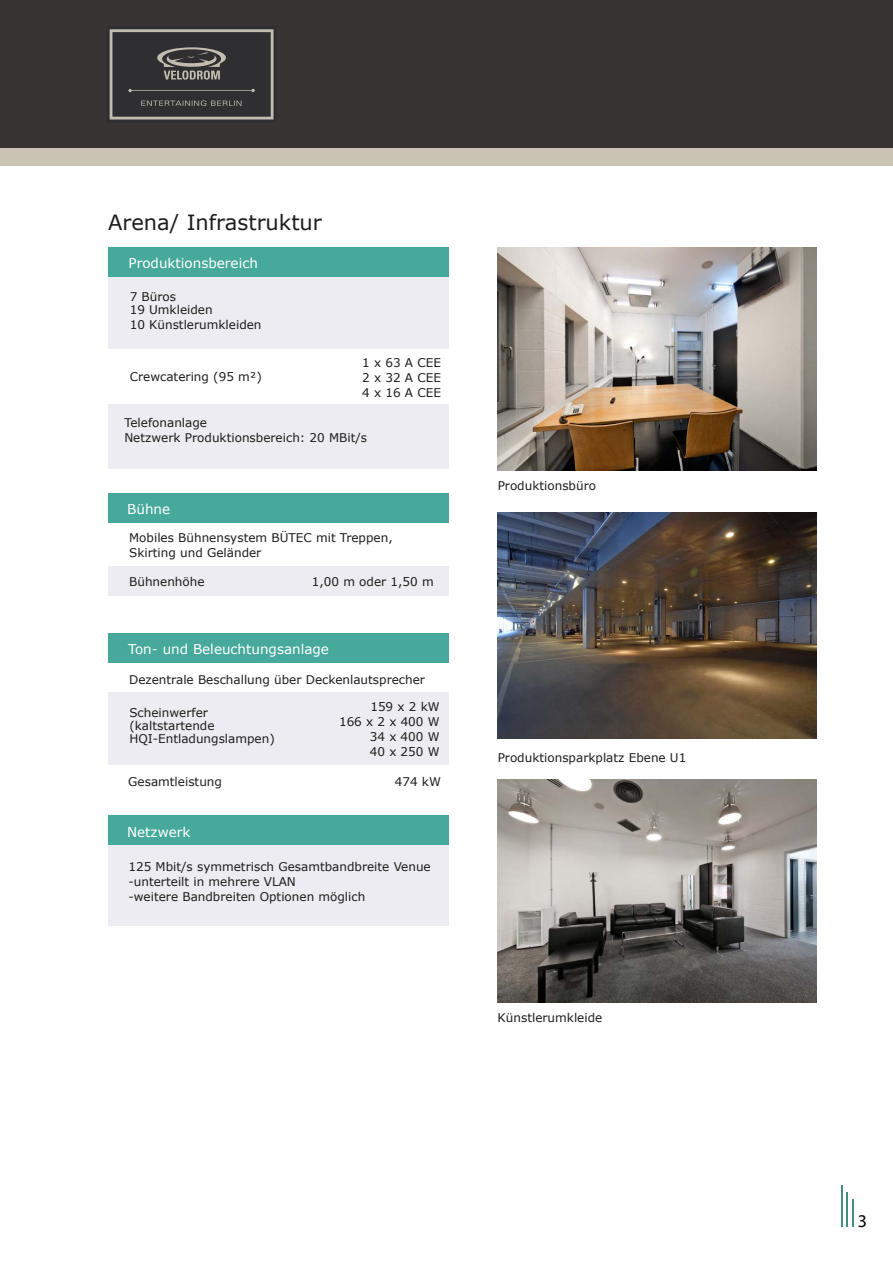
<style>
.page{position:relative;width:893px;height:1263px;background:#fff}
.page>*{position:absolute;margin:0;border:0;box-sizing:border-box;transform-origin:0 0}
.t1{font:21px "Verdana";color:#1d1d1b}
.t2{font:18px "Myriad Pro";color:#000}
.t3{font:13.5px "Verdana";color:#fff}
.t4{font:12px/15px "Verdana";color:#1d1d1b}
</style>
<div class="page">
<div style="left:108px;top:493px;width:340px;height:30px;background:#46a99b"></div>
<div style="left:108px;top:566px;width:340px;height:29px;background:#ececf2"></div>
<div style="left:108px;top:633px;width:340px;height:30px;background:#46a99b"></div>
<div style="left:108px;top:247px;width:340px;height:30px;background:#46a99b"></div>
<div style="left:108px;top:277px;width:340px;height:72px;background:#ececf2"></div>
<div style="left:108px;top:693px;width:340px;height:72px;background:#ececf2"></div>
<hr style="left:841px;top:1185px;width:1px;height:42px;background:#408f80">
<hr style="left:846px;top:1192px;width:2px;height:35px;background:#408f80">
<svg style="left:852px;top:1199px;width:1px;height:28px"></svg>
<img style="left:497px;top:247px;width:319px;height:224px">
<img style="left:497px;top:512px;width:319px;height:226px">
<img style="left:497px;top:780px;width:319px;height:223px">
<div style="left:108px;top:405px;width:340px;height:64px;background:#ececf2"></div>
<div style="left:108px;top:815px;width:340px;height:30px;background:#46a99b"></div>
<div style="left:108px;top:844px;width:340px;height:81px;background:#ececf2"></div>
<div style="left:0;top:0;width:893px;height:149px;background:#393434"></div>
<div style="left:0;top:149px;width:893px;height:17px;background:#cac4b5"></div>
<svg style="left:109px;top:29px;width:165px;height:91px"></svg>
<h1 class="t1" style="left:108px;top:208px;width:215px">Arena/ Infrastruktur</h1>
<p class="t3" style="left:129px;top:254px;width:131px">Produktionsbereich</p>
<p class="t4" style="left:130px;top:290px;width:85px;line-height:12.8px">7 Büros<br>19 Umkleiden</p>
<p class="t4" style="left:130px;top:317px;width:133px">10 Künstlerumkleiden</p>
<p class="t4" style="left:130px;top:369px;width:134px">Crewcatering (95 m²)</p>
<p class="t4" style="left:362px;top:355px;width:80px;text-align:justify">1 x 63 A CEE 2 x 32 A CEE 4 x 16 A CEE</p>
<p class="t4" style="left:124px;top:415px;width:244px">Telefonanlage<br>Netzwerk Produktionsbereich: 20 MBit/s</p>
<p class="t3" style="left:127px;top:500px;width:44px">Bühne</p>
<p class="t4" style="left:129px;top:530px;width:265px">Mobiles Bühnensystem BÜTEC mit Treppen,<br>Skirting und Geländer</p>
<p class="t4" style="left:129px;top:574px;width:77px">Bühnenhöhe</p>
<p class="t4" style="left:312px;top:574px;width:123px">1,00 m oder 1,50 m</p>
<p class="t3" style="left:128px;top:640px;width:202px">Ton- und Beleuchtungsanlage</p>
<p class="t4" style="left:129px;top:672px;width:297px">Dezentrale Beschallung über Deckenlautsprecher</p>
<p class="t4" style="left:129px;top:706px;width:147px;line-height:12.8px">Scheinwerfer (kaltstartende<br>HQI-Entladungslampen)</p>
<p class="t4" style="left:339px;top:699px;width:102px;text-align:right">159 x 2 kW<br>166 x 2 x 400 W<br>34 x 400 W<br>40 x 250 W</p>
<p class="t4" style="left:128px;top:774px;width:95px">Gesamtleistung</p>
<p class="t4" style="left:395px;top:774px;width:48px">474 kW</p>
<p class="t3" style="left:127px;top:822px;width:65px">Netzwerk</p>
<p class="t4" style="left:128px;top:859px;width:304px">125 Mbit/s symmetrisch Gesamtbandbreite Venue -unterteilt in mehrere VLAN<br>-weitere Bandbreiten Optionen möglich</p>
<p class="t4" style="left:498px;top:478px;width:100px">Produktionsbüro</p>
<p class="t4" style="left:498px;top:750px;width:190px">Produktionsparkplatz Ebene U1</p>
<p class="t4" style="left:498px;top:1009px;width:106px">Künstlerumkleide</p>
<h2 class="t2" style="left:858px;top:1210px;width:11px">3</h2>
</div>
